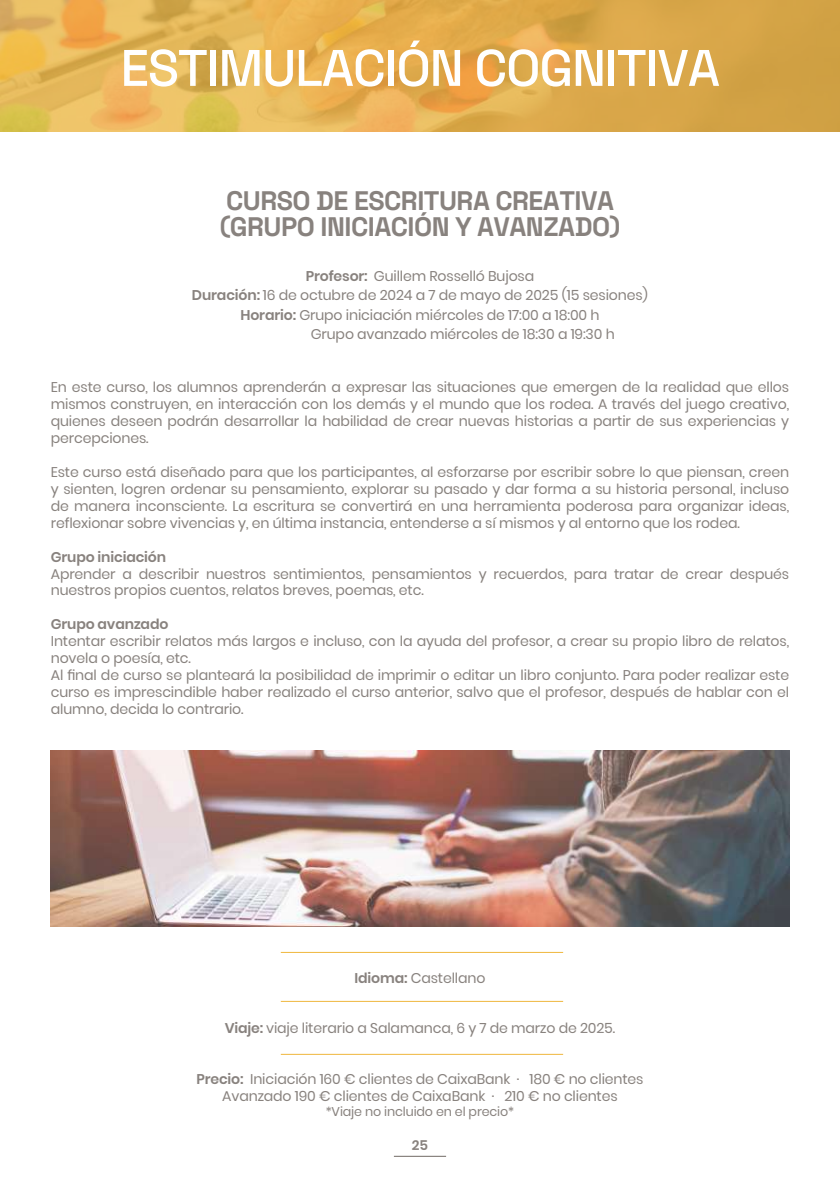
<style>
.page{position:relative;width:840px;height:1191px;background:#fff}
.page>*{position:absolute;margin:0;border:0;box-sizing:border-box;transform-origin:0 0}
.t1{font:300 51.2px "Space Grotesk";letter-spacing:-.025em;color:#fff}
.t2{font:300 26.8px/25.4px "Space Grotesk";letter-spacing:-.02em;color:#88827e}
.t3{font:14px/17px "Poppins";letter-spacing:-.01em;color:#88827e;text-align:justify}
.t4{font:600 14px "Poppins";letter-spacing:-.01em;color:#88827e}
.t5{font:600 13.6px "Poppins";color:#88827e}
.t6{font:12.6px "Poppins";letter-spacing:-.01em;color:#88827e}
.s1{font-weight:600}
.s2{font-size:14.2px}
</style>
<div class="page">
<hr style="left:393px;top:1155px;width:53px;height:2px;background:#88827e">
<hr style="left:281px;top:952px;width:282px;height:1px;background:#f0bb48">
<hr style="left:281px;top:1001px;width:282px;height:1px;background:#f0bb48">
<hr style="left:281px;top:1053px;width:282px;height:2px;background:#f0bb48">
<img style="left:51px;top:750px;width:737px;height:176px">
<svg style="left:0;top:0;width:839px;height:131px;background:#e0ad4f"></svg>
<h1 class="t1" style="left:120px;top:31px;width:601px">ESTIMULACIÓN COGNITIVA</h1>
<h2 class="t2" style="left:219px;top:187px;width:403px">CURSO DE ESCRITURA CREATIVA (GRUPO INICIACIÓN Y AVANZADO)</h2>
<p class="t3" style="left:305px;top:268px;width:230px"><span class="s1">Profesor:</span> Guillem Rosselló Bujosa</p>
<p class="t3" style="left:192px;top:287px;width:457px"><span class="s1">Duración:</span> 16 de octubre de 2024 a 7 de mayo de 2025 (15 sesiones)</p>
<p class="t3" style="left:240px;top:306px;width:360px"><span class="s1">Horario:</span> Grupo iniciación miércoles de 17:00 a 18:00 h</p>
<p class="t3" style="left:310px;top:325px;width:305px">Grupo avanzado miércoles de 18:30 a 19:30 h</p>
<p class="t3" style="left:51px;top:379px;width:739px">En este curso, los alumnos aprenderán a expresar las situaciones que emergen de la realidad que ellos mismos construyen, en interacción con los demás y el mundo que los rodea. A través del juego creativo, quienes deseen podrán desarrollar la habilidad de crear nuevas historias a partir de sus experiencias y percepciones.</p>
<p class="t3" style="left:51px;top:463px;width:739px">Este curso está diseñado para que los participantes, al esforzarse por escribir sobre lo que piensan, creen y sienten, logren ordenar su pensamiento, explorar su pasado y dar forma a su historia personal, incluso de manera inconsciente. La escritura se convertirá en una herramienta poderosa para organizar ideas, reflexionar sobre vivencias y, en última instancia, entenderse a sí mismos y al entorno que los rodea.</p>
<p class="t4" style="left:51px;top:548px;width:117px">Grupo iniciación</p>
<p class="t3" style="left:51px;top:565px;width:739px">Aprender a describir nuestros sentimientos, pensamientos y recuerdos, para tratar de crear después nuestros propios cuentos, relatos breves, poemas, etc.</p>
<p class="t4" style="left:51px;top:616px;width:119px">Grupo avanzado</p>
<p class="t3" style="left:51px;top:633px;width:739px;text-align:left">Intentar escribir relatos más largos e incluso, con la ayuda del profesor, a crear su propio libro de relatos, novela o poesía, etc.<br>Al final de curso se planteará la posibilidad de imprimir o editar un libro conjunto. Para poder realizar este curso es imprescindible haber realizado el curso anterior, salvo que el profesor, después de hablar con el alumno, decida lo contrario.</p>
<p class="t3" style="left:354px;top:969px;width:132px"><span class="s1">Idioma:</span> Castellano</p>
<p class="t3" style="left:224px;top:1020px;width:392px"><span class="s1">Viaje:</span> viaje literario a Salamanca, 6 y 7 de marzo de 2025.</p>
<p class="t3" style="left:196px;top:1070px;width:448px;text-align:center"><span class="s1">Precio:</span> Iniciación 160 € clientes de CaixaBank <span class="s2">·</span> 180 € no clientes<br>Avanzado 190 € clientes de CaixaBank <span class="s2">·</span> 210 € no clientes</p>
<p class="t6" style="left:325px;top:1104px;width:190px">*Viaje no incluido en el precio*</p>
<p class="t5" style="left:411px;top:1137px;width:18px">25</p>
</div>
